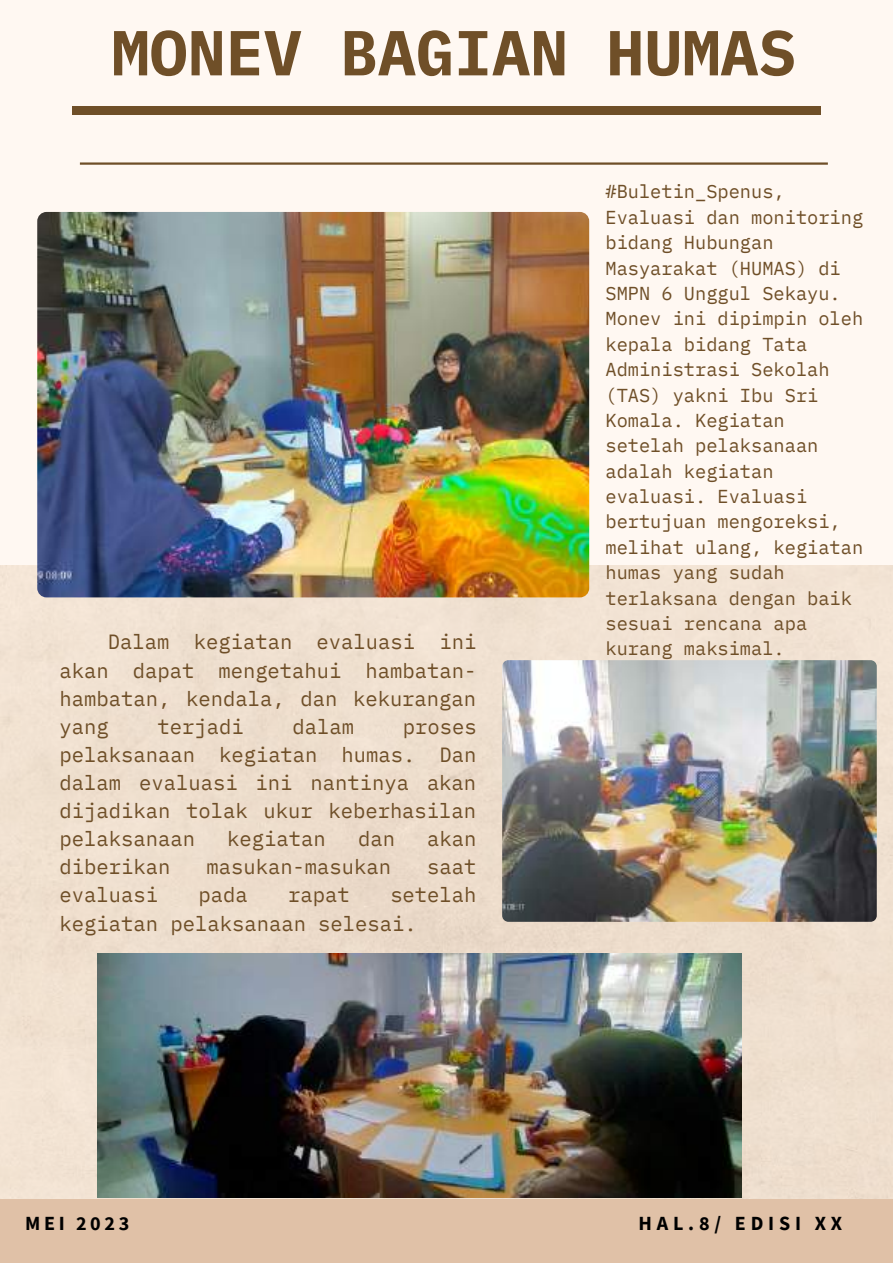
<style>
.page{position:relative;width:893px;height:1264px;background:#fff}
.page>*{position:absolute;margin:0;border:0;box-sizing:border-box;transform-origin:0 0}
.t1{font:700 63.45px "IBM Plex Mono";color:#6f4f28}
.t2{font:20.55px/28px "IBM Plex Mono";color:#6f4f28;text-align:justify}
.t3{font:700 20.1px "Source Sans Pro";letter-spacing:.24em;color:#000}
.t4{font:18.75px/25.3px "IBM Plex Mono";color:#6f4f28}
</style>
<div class="page">
<div style="left:0;top:0;width:892px;height:1262px;background:#fff8f2"></div>
<div style="left:0;top:565px;width:892px;height:634px;background:#efe0cf"></div>
<div style="left:72px;top:106px;width:748px;height:9px;background:#6f4f28"></div>
<img style="left:37px;top:212px;width:552px;height:385px;border-radius:9px">
<img style="left:98px;top:953px;width:643px;height:244px">
<img style="left:502px;top:660px;width:374px;height:261px;border-radius:6px">
<hr style="left:80px;top:162px;width:747px;height:3px;background:#6f4f28">
<div style="left:0;top:1199px;width:892px;height:63px;background:#e0c1a7"></div>
<h1 class="t1" style="left:112px;top:10px;width:686px">MONEV BAGIAN HUMAS</h1>
<p class="t4" style="left:605px;top:179px;width:259px">#Buletin_Spenus,<br>Evaluasi dan monitoring bidang Hubungan<br>Masyarakat (HUMAS) di<br>SMPN 6 Unggul Sekayu.<br>Monev ini dipimpin oleh kepala bidang Tata<br>Administrasi Sekolah (TAS) yakni Ibu Sri<br>Komala. Kegiatan setelah pelaksanaan adalah kegiatan evaluasi. Evaluasi bertujuan mengoreksi, melihat ulang, kegiatan humas yang sudah terlaksana dengan baik sesuai rencana apa</p>
<p class="t2" style="left:108px;top:627px;width:370px">Dalam kegiatan evaluasi ini</p>
<p class="t4" style="left:605px;top:635px;width:181px">kurang maksimal.</p>
<p class="t2" style="left:60px;top:655px;width:418px">akan dapat mengetahui hambatan&shy;hambatan, kendala, dan kekurangan yang</p>
<p class="t2" style="left:158px;top:712px;width:88px">terjadi</p>
<p class="t2" style="left:292px;top:712px;width:63px">dalam</p>
<p class="t2" style="left:60px;top:712px;width:418px;text-indent:343px">proses pelaksanaan kegiatan humas. Dan dalam evaluasi ini nantinya akan dijadikan tolak ukur keberhasilan pelaksanaan</p>
<p class="t2" style="left:227px;top:824px;width:100px">kegiatan</p>
<p class="t2" style="left:358px;top:824px;width:38px">dan</p>
<p class="t2" style="left:427px;top:824px;width:51px">akan</p>
<p class="t2" style="left:60px;top:852px;width:112px">diberikan</p>
<p class="t2" style="left:206px;top:852px;width:186px">masukan-masukan</p>
<p class="t2" style="left:427px;top:852px;width:51px">saat</p>
<p class="t2" style="left:60px;top:880px;width:100px">evaluasi</p>
<p class="t2" style="left:199px;top:880px;width:51px">pada</p>
<p class="t2" style="left:288px;top:880px;width:63px">rapat</p>
<p class="t2" style="left:60px;top:880px;width:418px;text-indent:330px">setelah kegiatan pelaksanaan selesai.</p>
<p class="t3" style="left:25px;top:1210px;width:105px">MEI 2023</p>
<p class="t3" style="left:638px;top:1210px;width:205px">HAL.8/ EDISI XX</p>
</div>
